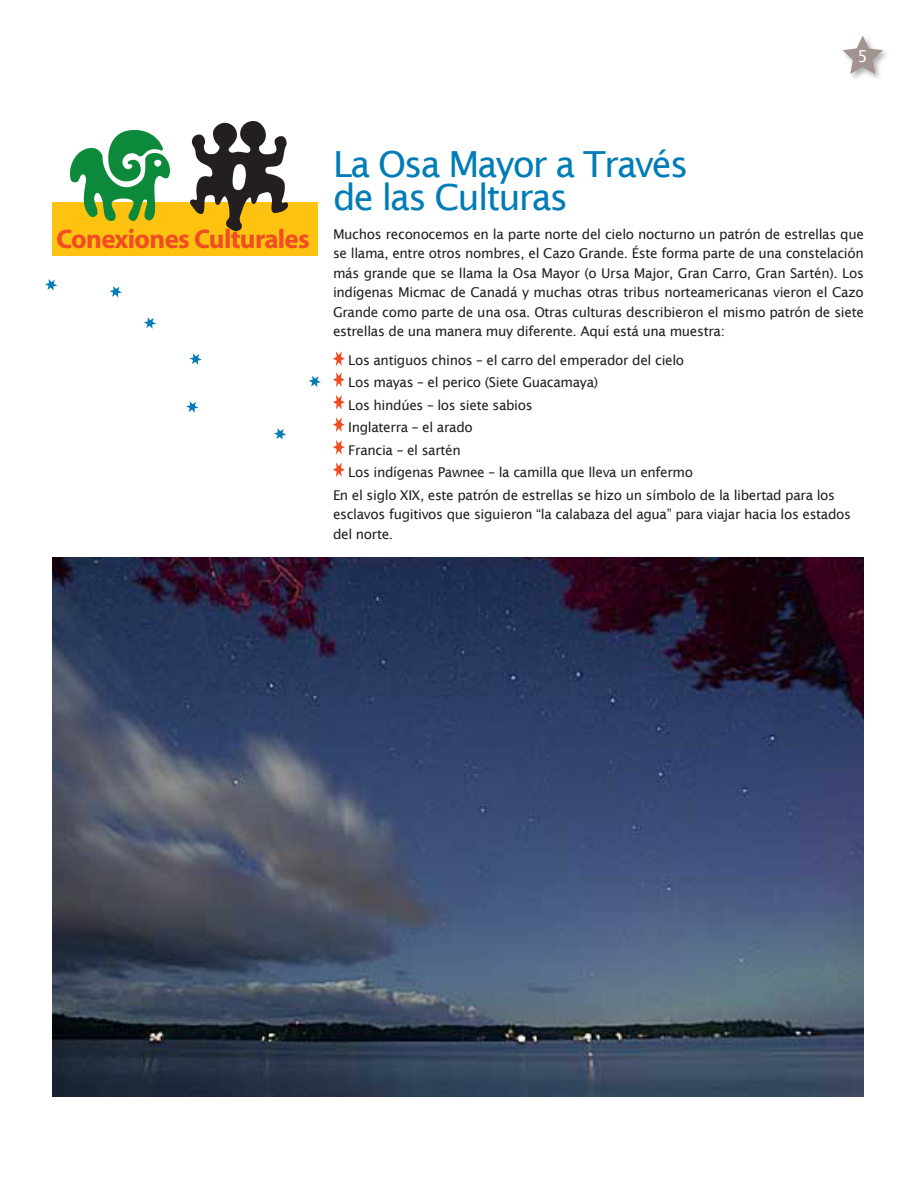
<style>
.page{position:relative;width:918px;height:1188px;background:#fff}
.page>*{position:absolute;margin:0;border:0;box-sizing:border-box;transform-origin:0 0}
.Text{font:36px/33px "Lucida Sans";letter-spacing:-.05em;color:#007cb6}
.Text-2{font:700 27px "Myriad";letter-spacing:-.025em;color:#f04d22}
.Text_Bulleted{font:16.5px "Lucida Sans";color:#fff}
.Text-3{font:13.5px/19.5px "Lucida Sans";letter-spacing:-.025em;color:#231f20;text-align:justify}
.Text_Bulleted-2{font:13.5px "Lucida Sans";letter-spacing:-.025em;color:#231f20}
</style>
<div class="page">
<svg style="left:45px;top:279px;width:12px;height:12px"></svg>
<svg style="left:109px;top:286px;width:13px;height:12px"></svg>
<svg style="left:144px;top:317px;width:12px;height:12px"></svg>
<svg style="left:189px;top:353px;width:13px;height:12px"></svg>
<svg style="left:186px;top:401px;width:13px;height:12px"></svg>
<svg style="left:274px;top:428px;width:12px;height:12px"></svg>
<svg style="left:308px;top:376px;width:13px;height:11px"></svg>
<svg style="left:333px;top:351px;width:12px;height:15px"></svg>
<svg style="left:333px;top:372px;width:12px;height:15px"></svg>
<svg style="left:333px;top:395px;width:12px;height:15px"></svg>
<svg style="left:333px;top:417px;width:12px;height:15px"></svg>
<svg style="left:333px;top:440px;width:12px;height:15px"></svg>
<svg style="left:333px;top:462px;width:12px;height:15px"></svg>
<img style="left:52px;top:558px;width:812px;height:538px">
<div style="left:53px;top:203px;width:265px;height:53px;background:#fec210"></div>
<img style="left:71px;top:131px;width:99px;height:90px">
<img style="left:190px;top:122px;width:98px;height:108px">
<div style="left:841px;top:34px;width:49px;height:48px;background:#231f20;opacity:.35"></div>
<svg style="left:842px;top:36px;width:41px;height:38px"></svg>
<p class="Text_Bulleted" style="left:858px;top:47px;width:12px">5</p>
<p class="Text-2" style="left:56px;top:225px;width:255px">Conexiones Culturales</p>
<p class="Text" style="left:333px;top:148px;width:357px">La Osa Mayor a Través de las Culturas</p>
<p class="Text-3" style="left:333px;top:224px;width:532px">Muchos reconocemos en la parte norte del cielo nocturno un patrón de estrellas que se llama, entre otros nombres, el Cazo Grande. Éste forma parte de una constelación más grande que se llama la Osa Mayor (o Ursa Major, Gran Carro, Gran Sartén). Los indígenas Micmac de Canadá y muchas otras tribus norteamericanas vieron el Cazo Grande como parte de una osa. Otras culturas describieron el mismo patrón de siete estrellas de una manera muy diferente. Aquí está una muestra:</p>
<p class="Text_Bulleted-2" style="left:348px;top:352px;width:338px">Los antiguos chinos – el carro del emperador del cielo</p>
<p class="Text_Bulleted-2" style="left:348px;top:374px;width:251px">Los mayas – el perico (Siete Guacamaya)</p>
<p class="Text_Bulleted-2" style="left:348px;top:397px;width:186px">Los hindúes – los siete sabios</p>
<p class="Text_Bulleted-2" style="left:348px;top:419px;width:126px">Inglaterra – el arado</p>
<p class="Text_Bulleted-2" style="left:348px;top:442px;width:114px">Francia – el sartén</p>
<p class="Text_Bulleted-2" style="left:348px;top:464px;width:346px">Los indígenas Pawnee – la camilla que lleva un enfermo</p>
<p class="Text-3" style="left:333px;top:485px;width:520px;text-align:left">En el siglo XIX, este patrón de estrellas se hizo un símbolo de la libertad para los esclavos fugitivos que siguieron “la calabaza del agua” para viajar hacia los estados del norte.</p>
</div>
